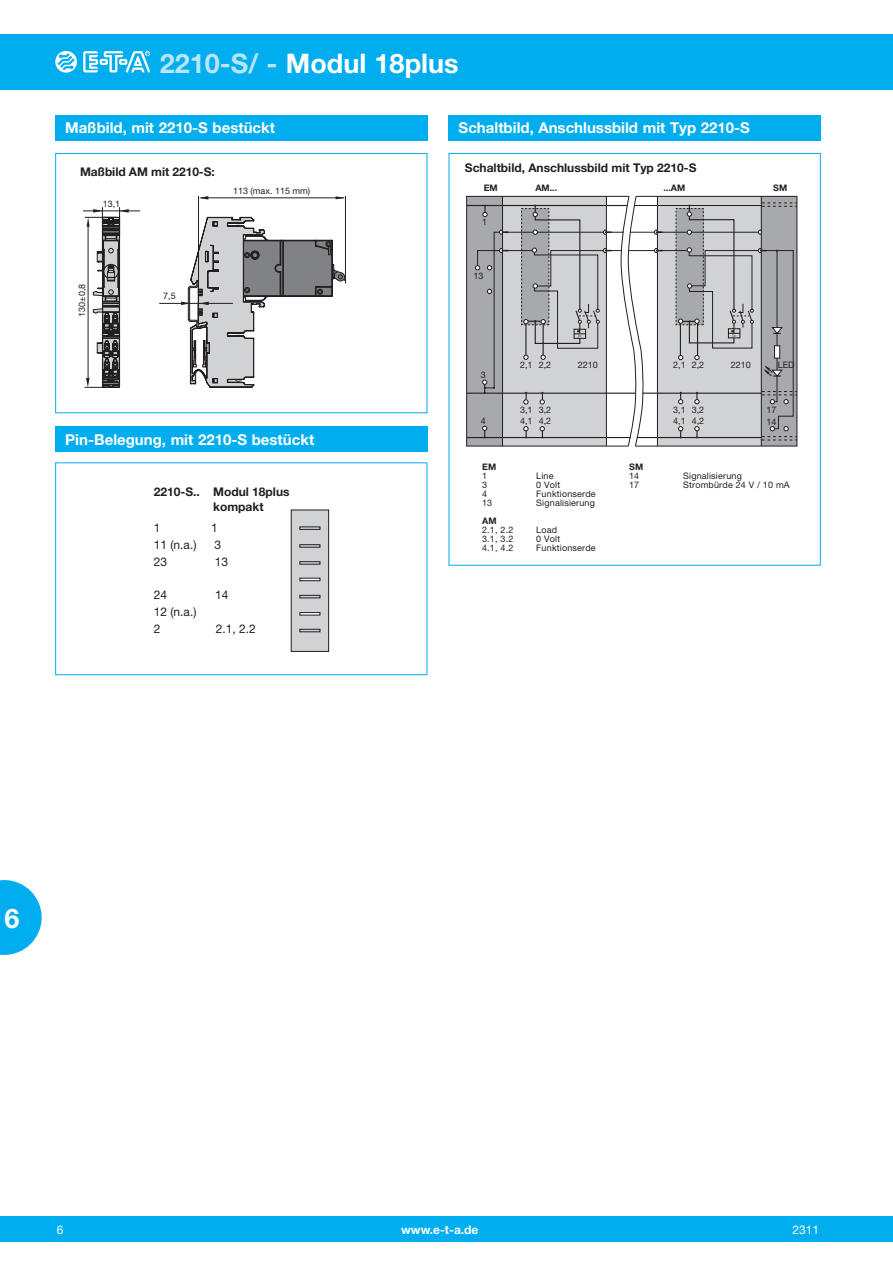
<style>
.page{position:relative;width:893px;height:1263px;background:#fff}
.page>*{position:absolute;margin:0;border:0;box-sizing:border-box;transform-origin:0 0}
.t1{font:700 27px "Helvetica Neue LT";color:#fff}
.t2{font:700 15px "Helvetica Neue LT";color:#fff}
.t3{font:700 12px/14.4px "Helvetica Neue LT";color:#231f20}
.t4{font:12px/16.8px "Helvetica Neue LT";color:#231f20}
.t5{font:700 12px "Helvetica Neue LT";color:#fff}
.t6{font:12px "Helvetica Neue LT";color:#fff}
.t7{font:9px/11.1px "Helvetica Neue LT";letter-spacing:.02em;color:#231f20}
.t8{font:700 9px "Helvetica Neue LT";color:#231f20}
.t9{font:9px "Helvetica Neue LT";color:#231f20}
.t10{font:4.5px "Helvetica Neue LT";color:#231f20}
.s1{color:#b9e5fa}
</style>
<div class="page">
<div style="left:0;top:1216px;width:893px;height:26px;background:#00aeef"></div>
<div style="left:0;top:34px;width:893px;height:55px;background:#00aeef"></div>
<svg style="left:55px;top:51px;width:22px;height:22px"></svg>
<svg style="left:83px;top:51px;width:67px;height:21px"></svg>
<svg style="left:0;top:880px;width:42px;height:75px"></svg>
<div style="left:55px;top:115px;width:372px;height:25px;background:#00aeef"></div>
<svg style="left:291px;top:509px;width:38px;height:143px;background:#c1c1c3"></svg>
<div style="left:299px;top:544px;width:21px;height:3px;border:1px solid #231f20"></div>
<div style="left:299px;top:561px;width:21px;height:3px;border:1px solid #231f20"></div>
<div style="left:299px;top:578px;width:21px;height:3px;border:1px solid #231f20"></div>
<div style="left:299px;top:612px;width:21px;height:3px;border:1px solid #231f20"></div>
<div style="left:299px;top:629px;width:21px;height:3px;border:1px solid #231f20"></div>
<div style="left:55px;top:462px;width:372px;height:213px;border:1px solid #00aeef"></div>
<div style="left:55px;top:426px;width:372px;height:26px;background:#00aeef"></div>
<svg style="left:466px;top:196px;width:331px;height:251px;background:#9a9a9e"></svg>
<hr style="left:467px;top:437px;width:164px;height:1px;background:#231f20">
<hr style="left:467px;top:393px;width:169px;height:1px;background:#231f20">
<hr style="left:467px;top:205px;width:160px;height:1px;background:#231f20">
<svg style="left:477px;top:196px;width:285px;height:251px;background:#b2b3b6"></svg>
<svg style="left:487px;top:265px;width:5px;height:5px"></svg>
<svg style="left:487px;top:289px;width:5px;height:5px"></svg>
<svg style="left:475px;top:265px;width:5px;height:5px"></svg>
<svg style="left:482px;top:380px;width:5px;height:14px"></svg>
<svg style="left:482px;top:426px;width:5px;height:12px"></svg>
<svg style="left:482px;top:205px;width:5px;height:12px"></svg>
<svg style="left:521px;top:203px;width:276px;height:238px"></svg>
<svg style="left:499px;top:248px;width:9px;height:5px"></svg>
<svg style="left:499px;top:229px;width:9px;height:6px"></svg>
<div style="left:449px;top:153px;width:372px;height:413px;border:1px solid #00aeef"></div>
<div style="left:449px;top:115px;width:372px;height:25px;background:#00aeef"></div>
<hr style="left:198px;top:196px;width:1px;height:87px;background:#231f20">
<hr style="left:345px;top:196px;width:1px;height:87px;background:#231f20">
<hr style="left:85px;top:217px;width:31px;height:1px;background:#231f20">
<hr style="left:85px;top:387px;width:30px;height:1px;background:#231f20">
<svg style="left:336px;top:196px;width:9px;height:3px"></svg>
<svg style="left:199px;top:196px;width:9px;height:4px"></svg>
<hr style="left:83px;top:211px;width:57px;height:1px;background:#231f20">
<hr style="left:201px;top:198px;width:143px;height:1px;background:#231f20">
<hr style="left:119px;top:207px;width:1px;height:31px;background:#231f20">
<hr style="left:102px;top:207px;width:1px;height:45px;background:#231f20">
<svg style="left:86px;top:209px;width:260px;height:178px"></svg>
<div style="left:55px;top:153px;width:372px;height:260px;border:1px solid #00aeef"></div>
<h1 class="t1" style="left:160px;top:46px;width:300px"><span class="s1">2210-S/ -</span> Modul 18plus</h1>
<h2 class="t2" style="left:65px;top:119px;width:211px">Maßbild, mit 2210-S bestückt</h2>
<h3 class="t3" style="left:80px;top:164px;width:136px">Maßbild AM mit 2210-S:</h3>
<p class="t7" style="left:103px;top:198px;width:19px">13,1</p>
<p class="t9" style="left:233px;top:186px;width:79px">113 (max. 115 mm)</p>
<p class="t7" style="left:76px;top:317px;width:34px;rotate:-90deg">130±0,8</p>
<p class="t7" style="left:163px;top:290px;width:14px">7,5</p>
<h2 class="t2" style="left:65px;top:430px;width:251px">Pin-Belegung, mit 2210-S bestückt</h2>
<h3 class="t3" style="left:213px;top:484px;width:78px;text-indent:-59px">2210-S.. Modul 18plus kompakt</h3>
<h3 class="t4" style="left:154px;top:519px;width:8px">1</h3>
<h3 class="t4" style="left:211px;top:519px;width:8px">1</h3>
<h3 class="t4" style="left:154px;top:536px;width:44px">11 (n.a.)</h3>
<h3 class="t4" style="left:214px;top:536px;width:8px">3</h3>
<h3 class="t4" style="left:154px;top:553px;width:15px">23</h3>
<h3 class="t4" style="left:215px;top:553px;width:15px">13</h3>
<h3 class="t4" style="left:154px;top:586px;width:15px">24</h3>
<h3 class="t4" style="left:215px;top:586px;width:15px">14</h3>
<h3 class="t4" style="left:154px;top:603px;width:44px">12 (n.a.)<br>2</h3>
<h3 class="t4" style="left:216px;top:620px;width:42px">2.1, 2.2</h3>
<h2 class="t2" style="left:459px;top:119px;width:293px">Schaltbild, Anschlussbild mit Typ 2210-S</h2>
<h3 class="t3" style="left:465px;top:160px;width:233px">Schaltbild, Anschlussbild mit Typ 2210-S</h3>
<p class="t8" style="left:484px;top:183px;width:15px">EM</p>
<p class="t8" style="left:535px;top:183px;width:23px">AM...</p>
<p class="t8" style="left:663px;top:183px;width:23px">...AM</p>
<p class="t8" style="left:773px;top:183px;width:16px">SM</p>
<p class="t7" style="left:482px;top:217px;width:7px">1</p>
<p class="t7" style="left:473px;top:270px;width:12px">13</p>
<p class="t10" style="left:578px;top:333px;width:5px">|&gt;</p>
<p class="t10" style="left:732px;top:332px;width:5px">|&gt;</p>
<p class="t7" style="left:481px;top:369px;width:7px">3</p>
<p class="t7" style="left:520px;top:359px;width:33px">2,1 2,2</p>
<p class="t7" style="left:578px;top:359px;width:22px">2210</p>
<p class="t7" style="left:520px;top:404px;width:33px">3,1 3,2</p>
<p class="t7" style="left:481px;top:416px;width:7px">4</p>
<p class="t7" style="left:520px;top:416px;width:33px">4,1 4,2</p>
<p class="t7" style="left:673px;top:359px;width:33px">2,1 2,2</p>
<p class="t7" style="left:731px;top:359px;width:22px">2210</p>
<p class="t7" style="left:673px;top:404px;width:33px">3,1 3,2<br>4,1 4,2</p>
<p class="t7" style="left:778px;top:359px;width:18px">LED</p>
<p class="t7" style="left:766px;top:404px;width:12px">17</p>
<p class="t7" style="left:766px;top:416px;width:12px">14</p>
<p class="t8" style="left:482px;top:462px;width:16px">EM</p>
<p class="t7" style="left:482px;top:471px;width:7px">1</p>
<p class="t7" style="left:536px;top:471px;width:19px">Line</p>
<p class="t7" style="left:482px;top:480px;width:7px">3</p>
<p class="t7" style="left:536px;top:480px;width:25px">0 Volt</p>
<p class="t7" style="left:482px;top:489px;width:7px">4</p>
<p class="t7" style="left:536px;top:489px;width:61px">Funktionserde</p>
<p class="t7" style="left:482px;top:498px;width:12px">13</p>
<p class="t7" style="left:536px;top:498px;width:60px">Signalisierung</p>
<p class="t8" style="left:482px;top:516px;width:16px">AM</p>
<p class="t7" style="left:482px;top:525px;width:33px">2.1, 2.2</p>
<p class="t7" style="left:536px;top:525px;width:22px">Load</p>
<p class="t7" style="left:482px;top:534px;width:33px">3.1, 3.2</p>
<p class="t7" style="left:536px;top:534px;width:25px">0 Volt</p>
<p class="t7" style="left:482px;top:543px;width:33px">4.1, 4.2</p>
<p class="t7" style="left:536px;top:543px;width:61px">Funktionserde</p>
<p class="t8" style="left:629px;top:462px;width:16px">SM</p>
<p class="t7" style="left:629px;top:471px;width:12px">14</p>
<p class="t7" style="left:683px;top:471px;width:60px">Signalisierung</p>
<p class="t7" style="left:629px;top:480px;width:12px">17</p>
<p class="t7" style="left:683px;top:480px;width:108px">Strombürde 24 V / 10 mA</p>
<h1 class="t1" style="left:4px;top:902px;width:17px">6</h1>
<h3 class="t5" style="left:401px;top:1222px;width:79px">www.e-t-a.de</h3>
<h3 class="t6" style="left:57px;top:1222px;width:8px">6</h3>
<h3 class="t6" style="left:792px;top:1222px;width:28px">2311</h3>
</div>
